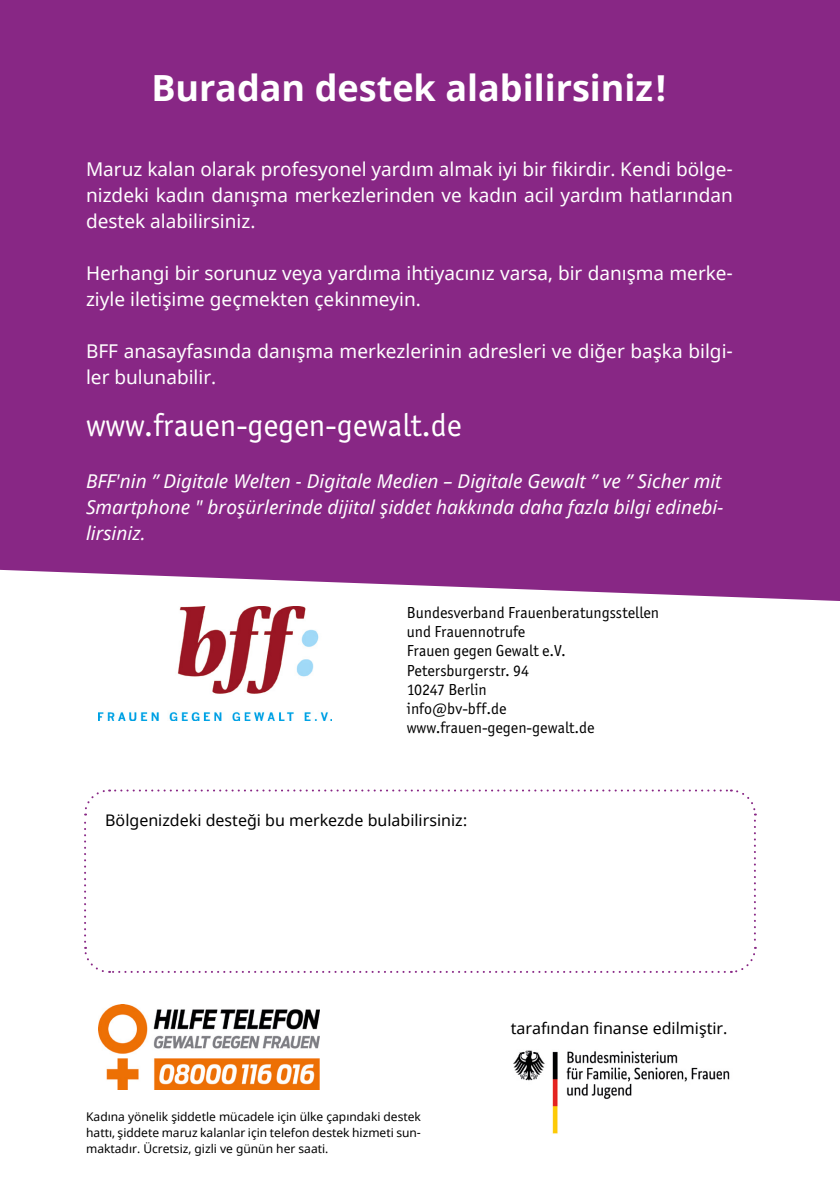
<style>
.page{position:relative;width:840px;height:1191px;background:#fff}
.page>*{position:absolute;margin:0;border:0;box-sizing:border-box;transform-origin:0 0}
.H2{font:700 36px "Noto Sans";color:#fff}
.t1{font:32px "ITC Officina Sans";color:#fff}
.t2{font:19px/26px "Noto Sans";color:#fff}
.p-kursiv{font:italic 19px/26px "Noto Sans";color:#fff;text-align:justify}
.t3{font:16px "ITC Officina Sans";color:#000}
.t4{font:16px "Noto Sans";color:#000}
.t5{font:12px/16px "Noto Sans";color:#000;text-align:justify}
</style>
<div class="page">
<div style="left:0;top:0;width:839px;height:601px;background:#882785"></div>
<svg style="left:84px;top:789px;width:672px;height:184px"></svg>
<img style="left:98px;top:606px;width:233px;height:114px">
<img style="left:513px;top:1050px;width:217px;height:84px">
<img style="left:98px;top:1004px;width:221px;height:85px">
<h3 class="H2" style="left:151px;top:63px;width:517px">Buradan destek alabilirsiniz!</h3>
<p class="t2" style="left:86px;top:157px;width:648px;text-align:justify">Maruz kalan olarak profesyonel yardım almak iyi bir fikirdir. Kendi bölge&shy;nizdeki kadın danışma merkezlerinden ve kadın acil yardım hatlarından destek alabilirsiniz.</p>
<p class="t2" style="left:86px;top:261px;width:648px">Herhangi bir sorunuz veya yardıma ihtiyacınız varsa, bir danışma merke&shy;ziyle iletişime geçmekten çekinmeyin.</p>
<p class="t2" style="left:86px;top:339px;width:648px">BFF anasayfasında danışma merkezlerinin adresleri ve diğer başka bilgi&shy;ler bulunabilir.</p>
<p class="t1" style="left:86px;top:407px;width:377px">www.frauen-gegen-gewalt.de</p>
<p class="p-kursiv" style="left:86px;top:468px;width:638px">BFF′nin ˮ Digitale Welten - Digitale Medien – Digitale Gewalt ˮ ve ˮ Sicher mit Smartphone ″ broşürlerinde dijital şiddet hakkında daha fazla bilgi edinebi&shy;lirsiniz.</p>
<p class="t3" style="left:406px;top:603px;width:254px">Bundesverband Frauenberatungsstellen</p>
<p class="t3" style="left:406px;top:622px;width:120px">und Frauennotrufe</p>
<p class="t3" style="left:406px;top:642px;width:160px">Frauen gegen Gewalt e.V.</p>
<p class="t3" style="left:406px;top:661px;width:124px">Petersburgerstr. 94</p>
<p class="t3" style="left:406px;top:680px;width:81px">10247 Berlin</p>
<p class="t3" style="left:406px;top:699px;width:101px">info@bv-bff.de</p>
<p class="t3" style="left:406px;top:718px;width:189px">www.frauen-gegen-gewalt.de</p>
<p class="t4" style="left:105px;top:809px;width:363px">Bölgenizdeki desteği bu merkezde bulabilirsiniz:</p>
<p class="t5" style="left:86px;top:1109px;width:336px">Kadına yönelik şiddetle mücadele için ülke çapındaki destek hattı, şiddete maruz kalanlar için telefon destek hizmeti sun&shy;maktadır. Ücretsiz, gizli ve günün her saati.</p>
<p class="t4" style="left:510px;top:1017px;width:218px">tarafından finanse edilmiştir.</p>
</div>
